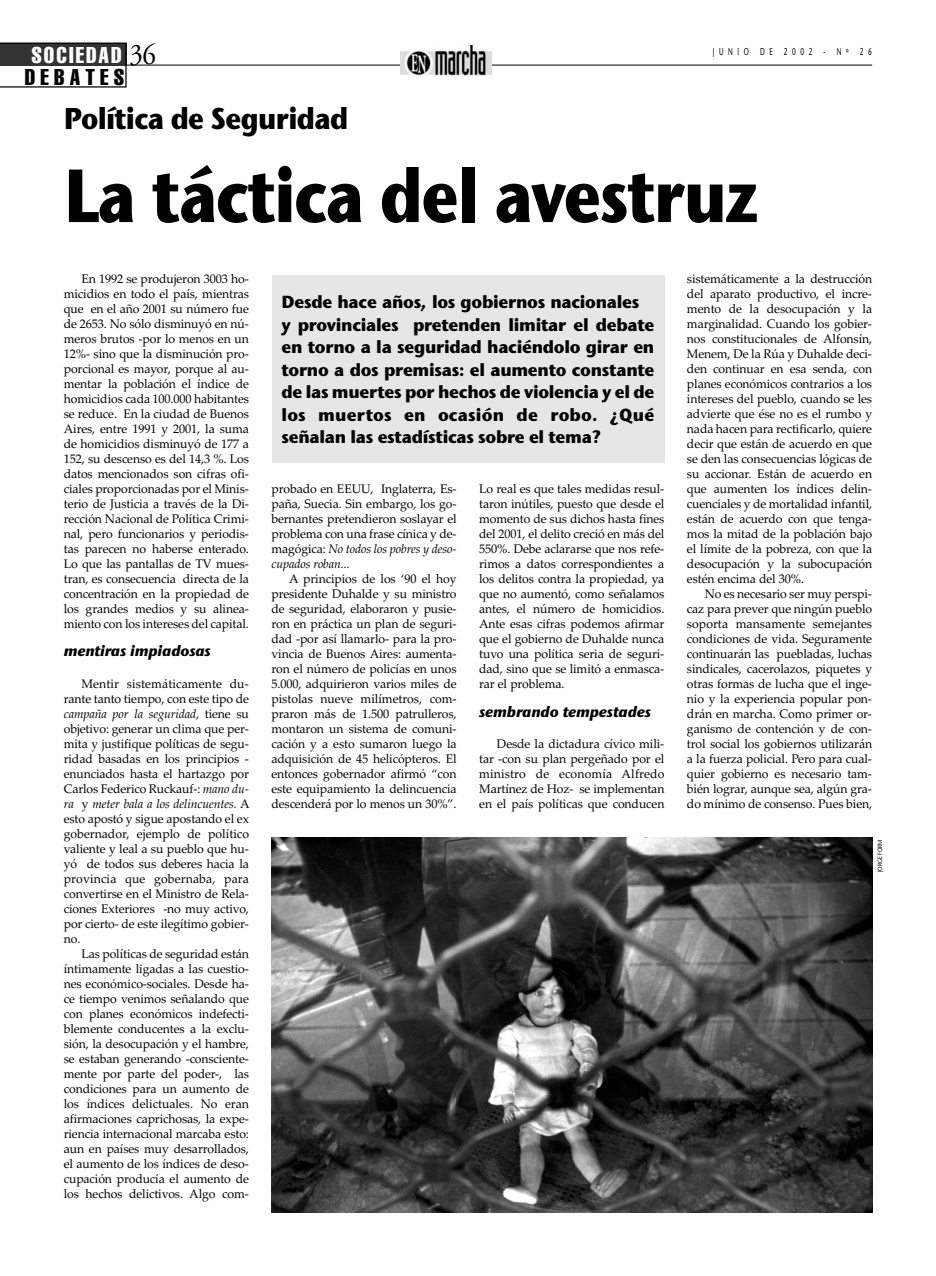
<style>
.page{position:relative;width:936px;height:1276px;background:#fff}
.page>*{position:absolute;margin:0;border:0;box-sizing:border-box;transform-origin:0 0}
.t1{font:75px "Stone Sans ITCTT Bold";letter-spacing:-.025em;color:#000;scale:.85 1}
.t2{font:30px "Stone Sans ITCTT Bold";letter-spacing:-.025em;color:#000;scale:.9 1}
.t3{font:30px "Adobe Garamond LT";color:#000;scale:.9 1}
.t4{font:22.5px "Helvetica LT Std Comp";letter-spacing:.095em;color:#fff}
.t5{font:22.5px "Helvetica LT Std Comp";letter-spacing:.23em;color:#000}
.t6{font:17.5px/22.5px "Stone Sans ITCTT Bold";letter-spacing:-.02em;color:#000;scale:.96 1}
.t7{font:italic 15px "Stone Sans ITCTT Bold";letter-spacing:-.01em;color:#000}
.t8{font:12.5px/15px "Palatino Linotype";letter-spacing:-.01em;color:#000;text-align:justify}
.t9{font:10px "Stone Sans ITCTT Medium";letter-spacing:.705em;color:#000;scale:.65 1}
.t10{font:6.25px "Stone Sans ITCTT Medium";letter-spacing:-.025em;color:#000;scale:.9 1}
.s1{font-style:italic}
</style>
<div class="page">
<hr style="left:64px;top:65px;width:808px;height:1px;background:#000">
<img style="left:400px;top:45px;width:92px;height:31px">
<svg style="left:0;top:43px;width:127px;height:45px"></svg>
<div style="left:271px;top:276px;width:393px;height:187px;background:#e6e6e6"></div>
<img style="left:271px;top:838px;width:601px;height:374px">
<h3 class="t4" style="left:31px;top:46px;width:92px">SOCIEDAD</h3>
<h2 class="t3" style="left:129px;top:38px;width:31px">36</h2>
<h3 class="t5" style="left:25px;top:69px;width:101px">DEBATES</h3>
<h2 class="t2" style="left:64px;top:99px;width:318px">Política de Seguridad</h2>
<p class="t9" style="left:712px;top:45px;width:246px">JUNIO DE 2002 - Nº 26</p>
<h1 class="t1" style="left:64px;top:148px;width:817px">La táctica del avestruz</h1>
<p class="t8" style="left:64px;top:271px;width:187px;text-indent:18px">En 1992 se produjeron 3003 ho&shy;micidios en todo el país, mientras que en el año 2001 su número fue de 2653. No sólo disminuyó en nú&shy;meros brutos -por lo menos en un 12%- sino que la disminución pro&shy;porcional es mayor, porque al au&shy;mentar la población el índice de homicidios cada 100.000 habitantes se reduce. En la ciudad de Buenos Aires, entre 1991 y 2001, la suma de homicidios disminuyó de 177 a 152, su descenso es del 14,3 %. Los datos mencionados son cifras ofi&shy;ciales proporcionadas por el Minis&shy;terio de Justicia a través de la Di&shy;rección Nacional de Política Crimi&shy;nal, pero funcionarios y periodis&shy;tas parecen no haberse enterado.<br>Lo que las pantallas de TV mues&shy;tran, es consecuencia directa de la concentración en la propiedad de los grandes medios y su alinea&shy;miento con los intereses del capital.</p>
<p class="t7" style="left:64px;top:642px;width:148px">mentiras impiadosas</p>
<p class="t8" style="left:64px;top:676px;width:187px;text-indent:18px">Mentir sistemáticamente du&shy;rante tanto tiempo, con este tipo de <span class="s1">campaña por la seguridad</span>, tiene su objetivo: generar un clima que per&shy;mita y justifique políticas de segu&shy;ridad basadas en los principios - enunciados hasta el hartazgo por Carlos Federico Ruckauf-: <span class="s1">mano du&shy;ra</span> y <span class="s1">meter bala a los delincuentes.</span> A esto apostó y sigue apostando el ex gobernador, ejemplo de político valiente y leal a su pueblo que hu&shy;yó de todos sus deberes hacia la provincia que gobernaba, para convertirse en el Ministro de Rela&shy;ciones Exteriores -no muy activo, por cierto- de este ilegítimo gobier&shy;no.</p>
<p class="t8" style="left:64px;top:946px;width:187px;text-indent:18px">Las políticas de seguridad están íntimamente ligadas a las cuestio&shy;nes económico-sociales. Desde ha&shy;ce tiempo venimos señalando que con planes económicos indefecti&shy;blemente conducentes a la exclu&shy;sión, la desocupación y el hambre, se estaban generando -consciente&shy;mente por parte del poder-, las condiciones para un aumento de los índices delictuales. No eran afirmaciones caprichosas, la expe&shy;riencia internacional marcaba esto: aun en países muy desarrollados, el aumento de los índices de deso&shy;cupación producía el aumento de los hechos delictivos. Algo com-</p>
<p class="t6" style="left:281px;top:290px;width:390px">Desde hace años, los gobiernos nacionales<br>y provinciales pretenden limitar el debate en torno a la seguridad haciéndolo girar en torno a dos premisas: el aumento constante de las muertes por hechos de violencia y el de los muertos en ocasión de robo. ¿Qué señalan las estadísticas sobre el tema?</p>
<p class="t8" style="left:271px;top:481px;width:187px">probado en EEUU, Inglaterra, Es&shy;paña, Suecia. Sin embargo, los go&shy;bernantes pretendieron soslayar el problema con una frase cínica y de&shy;magógica: <span class="s1">No todos los pobres y deso&shy;cupados roban...</span></p>
<p class="t8" style="left:271px;top:571px;width:187px;text-indent:18px">A principios de los ‘90 el hoy presidente Duhalde y su ministro de seguridad, elaboraron y pusie&shy;ron en práctica un plan de seguri&shy;dad -por así llamarlo- para la pro&shy;vincia de Buenos Aires: aumenta&shy;ron el número de policías en unos 5.000, adquirieron varios miles de pistolas nueve milímetros, com&shy;praron más de 1.500 patrulleros, montaron un sistema de comuni&shy;cación y a esto sumaron luego la adquisición de 45 helicópteros. El entonces gobernador afirmó “con este equipamiento la delincuencia descenderá por lo menos un 30%”.</p>
<p class="t8" style="left:479px;top:481px;width:187px">Lo real es que tales medidas resul&shy;taron inútiles, puesto que desde el momento de sus dichos hasta fines del 2001, el delito creció en más del 550%. Debe aclararse que nos refe&shy;rimos a datos correspondientes a los delitos contra la propiedad, ya que no aumentó, como señalamos antes, el número de homicidios.<br>Ante esas cifras podemos afirmar que el gobierno de Duhalde nunca tuvo una política seria de seguri&shy;dad, sino que se limitó a enmasca&shy;rar el problema.</p>
<p class="t7" style="left:479px;top:702px;width:173px">sembrando tempestades</p>
<p class="t8" style="left:479px;top:736px;width:187px;text-indent:18px">Desde la dictadura cívico mili&shy;tar -con su plan pergeñado por el ministro de economía Alfredo Martínez de Hoz- se implementan en el país políticas que conducen</p>
<p class="t8" style="left:687px;top:271px;width:187px">sistemáticamente a la destrucción del aparato productivo, el incre&shy;mento de la desocupación y la marginalidad. Cuando los gobier&shy;nos constitucionales de Alfonsín, Menem, De la Rúa y Duhalde deci&shy;den continuar en esa senda, con planes económicos contrarios a los intereses del pueblo, cuando se les advierte que ése no es el rumbo y nada hacen para rectificarlo, quiere decir que están de acuerdo en que se den las consecuencias lógicas de su accionar. Están de acuerdo en que aumenten los índices delin&shy;cuenciales y de mortalidad infantil, están de acuerdo con que tenga&shy;mos la mitad de la población bajo el límite de la pobreza, con que la desocupación y la subocupación estén encima del 30%.</p>
<p class="t8" style="left:687px;top:586px;width:187px;text-indent:18px">No es necesario ser muy perspi&shy;caz para prever que ningún pueblo soporta mansamente semejantes condiciones de vida. Seguramente continuarán las puebladas, luchas sindicales, cacerolazos, piquetes y otras formas de lucha que el inge&shy;nio y la experiencia popular pon&shy;drán en marcha. Como primer or&shy;ganismo de contención y de con&shy;trol social los gobiernos utilizarán a la fuerza policial. Pero para cual&shy;quier gobierno es necesario tam&shy;bién lograr, aunque sea, algún gra&shy;do mínimo de consenso. Pues bien,</p>
<p class="t10" style="left:876px;top:872px;width:37px;rotate:-90deg">JORGE FORM</p>
</div>
